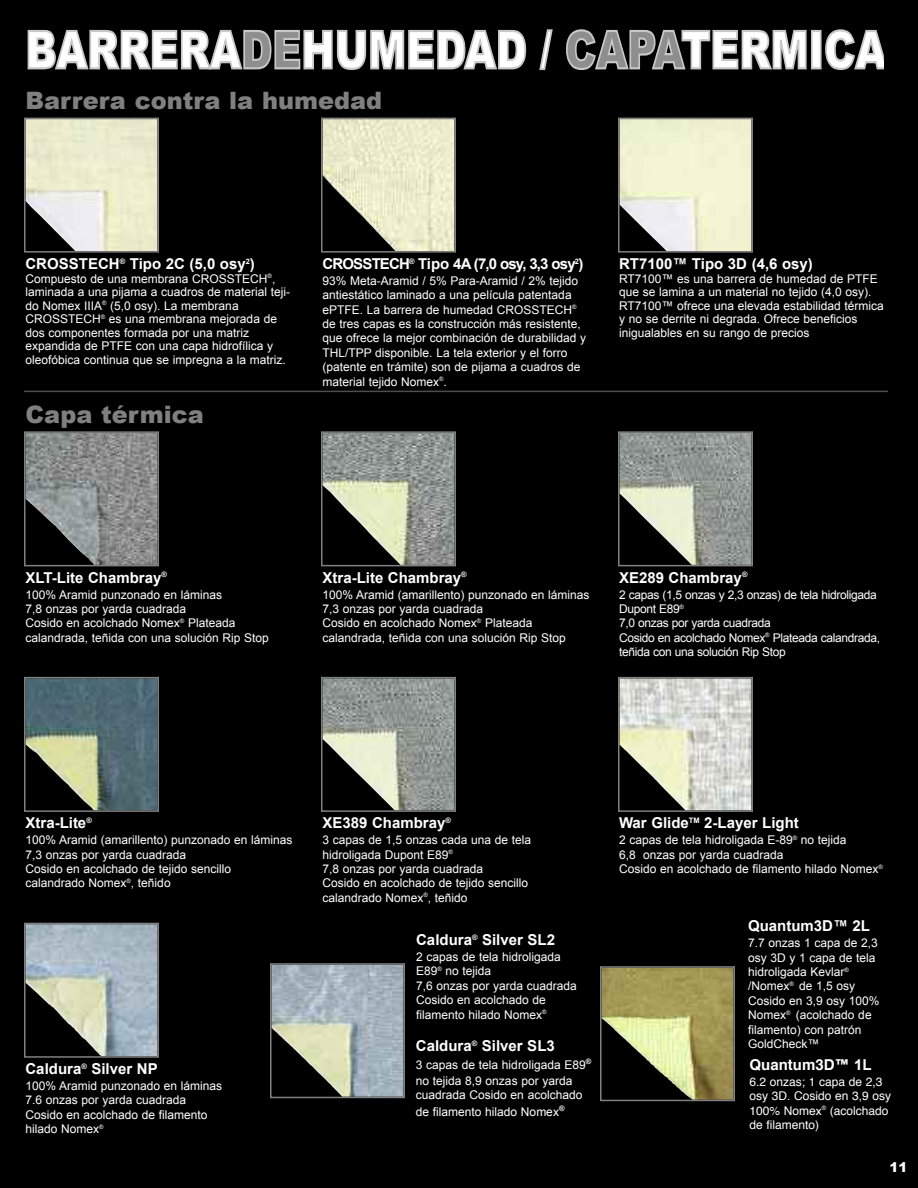
<style>
.page{position:relative;width:918px;height:1188px;background:#000}
.page>*{position:absolute;margin:0;border:0;box-sizing:border-box;transform-origin:0 0}
.t1{font:52.2px "Arial Black+NQBXNE";color:#fff;scale:.77 1}
.t2{font:900 24px "Arial";color:#808080}
.t3{font:700 15px "Arial";color:#fff}
.t4{font:700 15px "Arial";letter-spacing:-.055em;color:#fff}
.t5{font:700 15px "Helvetica";color:#fff}
.t6{font:900 13.5px "Arial";color:#fff}
.t7{font:12px/14.4px "Arial";color:#fff}
.t8{font:12px/14.4px "Arial";letter-spacing:-.03em;color:#fff}
.t9{font:12px/14.5px "Helvetica";color:#fff}
.t10{font:700 7.5px "Arial";color:#fff}
.s1{font-family:"Anonymous 38+LCHLKH";color:#8e8e8e}
.s2{font-family:"Anonymous 39+VNDDBY";color:#c8c8c8}
.s3{font-family:"Anonymous 40+WCZNCG"}
.s4{font-family:"Anonymous 41+CBUWMN";color:#8e8e8e}
.s5{font-family:"Anonymous 42+HBDJYQ"}
.s6{font-family:"Arial"}
</style>
<div class="page">
<img style="left:27px;top:121px;width:129px;height:129px">
<div style="left:24px;top:118px;width:135px;height:135px;border:2px solid #808080"></div>
<img style="left:324px;top:121px;width:129px;height:129px">
<div style="left:321px;top:118px;width:135px;height:135px;border:2px solid #808080"></div>
<img style="left:621px;top:121px;width:129px;height:129px">
<div style="left:618px;top:118px;width:135px;height:135px;border:2px solid #808080"></div>
<hr style="left:24px;top:391px;width:864px;height:1px;background:#4d4d4d">
<img style="left:27px;top:434px;width:129px;height:129px">
<div style="left:24px;top:431px;width:135px;height:135px;border:2px solid #808080"></div>
<img style="left:324px;top:434px;width:129px;height:129px">
<div style="left:321px;top:431px;width:135px;height:135px;border:2px solid #808080"></div>
<img style="left:621px;top:434px;width:129px;height:129px">
<div style="left:618px;top:431px;width:135px;height:135px;border:2px solid #808080"></div>
<img style="left:27px;top:680px;width:129px;height:129px">
<div style="left:24px;top:677px;width:135px;height:135px;border:2px solid #808080"></div>
<img style="left:324px;top:680px;width:129px;height:129px">
<div style="left:321px;top:677px;width:135px;height:135px;border:2px solid #808080"></div>
<img style="left:621px;top:680px;width:129px;height:129px">
<div style="left:618px;top:677px;width:135px;height:135px;border:2px solid #808080"></div>
<img style="left:27px;top:926px;width:129px;height:129px">
<div style="left:24px;top:923px;width:135px;height:135px;border:2px solid #808080"></div>
<img style="left:273px;top:966px;width:129px;height:129px">
<div style="left:270px;top:963px;width:135px;height:135px;border:2px solid #808080"></div>
<img style="left:603px;top:969px;width:129px;height:129px">
<div style="left:600px;top:966px;width:135px;height:135px;border:2px solid #808080"></div>
<h1 class="t1" style="left:26px;top:12px;width:1120px">BARRERA<span class="s1">DE</span><span class="s2">HUMEDAD</span> <span class="s3">/</span> <span class="s4">CAPA</span><span class="s5">TERMICA</span></h1>
<h2 class="t2" style="left:26px;top:83px;width:358px">Barrera contra la humedad</h2>
<p class="t3" style="left:26px;top:255px;width:231px">CROSSTECH<sup>®</sup> Tipo 2C (5,0 osy<sup>2</sup>)</p>
<p class="t7" style="left:25px;top:272px;width:266px;line-height:13.5px">Compuesto de una membrana CROSSTECH<sup>®</sup>, laminada a una pijama a cuadros de material teji&shy;do Nomex IIIA<sup>®</sup> (5,0 osy). La membrana CROSSTECH<sup>®</sup> es una membrana mejorada de dos componentes formada por una matriz expandida de PTFE con una capa hidrofílica y oleofóbica continua que se impregna a la matriz.</p>
<h2 class="t2" style="left:26px;top:397px;width:180px">Capa térmica</h2>
<p class="t4" style="left:322px;top:255px;width:263px">CROSSTECH<sup>®</sup> Tipo 4A (7,0 osy, 3,3 osy<sup>2</sup>)</p>
<p class="t7" style="left:322px;top:273px;width:265px">93% Meta-Aramid / 5% Para-Aramid / 2% tejido antiestático laminado a una película patentada ePTFE. La barrera de humedad CROSSTECH<sup>® </sup>de tres capas es la construcción más resistente, que ofrece la mejor combinación de durabilidad y THL/TPP disponible. La tela exterior y el forro (patente en trámite) son de pijama a cuadros de material tejido Nomex<sup>®</sup>.</p>
<p class="t3" style="left:619px;top:255px;width:195px">RT7100™ Tipo 3D (4,6 osy)</p>
<p class="t7" style="left:619px;top:272px;width:266px;line-height:13.5px">RT7100™ es una barrera de humedad de PTFE que se lamina a un material no tejido (4,0 osy).<br>RT7100™ ofrece una elevada estabilidad térmica y no se derrite ni degrada. Ofrece beneficios inigualables en su rango de precios</p>
<p class="t3" style="left:26px;top:569px;width:143px">XLT-Lite Chambray<sup>®</sup></p>
<p class="t7" style="left:25px;top:587px;width:245px">100% Aramid punzonado en láminas<br>7,8 onzas por yarda cuadrada<br>Cosido en acolchado Nomex<sup>®</sup> Plateada calandrada, teñida con una solución Rip Stop</p>
<p class="t3" style="left:322px;top:569px;width:146px">Xtra-Lite Chambray<sup>®</sup></p>
<p class="t7" style="left:322px;top:587px;width:269px">100% Aramid (amarillento) punzonado en láminas 7,3 onzas por yarda cuadrada<br>Cosido en acolchado Nomex<sup>®</sup> Plateada calandrada, teñida con una solución Rip Stop</p>
<p class="t3" style="left:619px;top:569px;width:130px">XE289 Chambray<sup>®</sup></p>
<p class="t8" style="left:619px;top:587px;width:263px">2 capas (1,5 onzas y 2,3 onzas) de tela hidroligada Dupont E89<sup>®<br></sup>7,0 onzas por yarda cuadrada<br>Cosido en acolchado Nomex<sup>®</sup> Plateada calandrada, teñida con una solución Rip Stop</p>
<p class="t3" style="left:26px;top:815px;width:68px">Xtra-Lite<sup>®</sup></p>
<p class="t7" style="left:26px;top:833px;width:269px">100% Aramid (amarillento) punzonado en láminas 7,3 onzas por yarda cuadrada<br>Cosido en acolchado de tejido sencillo calandrado Nomex<sup>®</sup>, teñido</p>
<p class="t3" style="left:26px;top:1061px;width:134px">Caldura<sup>®</sup> Silver NP</p>
<p class="t7" style="left:26px;top:1079px;width:198px">100% Aramid punzonado en láminas<br>7.6 onzas por yarda cuadrada<br>Cosido en acolchado de filamento hilado Nomex<sup>®</sup></p>
<p class="t3" style="left:322px;top:815px;width:130px">XE389 Chambray<sup>®</sup></p>
<p class="t7" style="left:322px;top:833px;width:210px">3 capas de 1,5 onzas cada una de tela hidroligada Dupont E89<sup>®<br></sup>7,8 onzas por yarda cuadrada<br>Cosido en acolchado de tejido sencillo calandrado Nomex<sup>®</sup>, teñido</p>
<p class="t3" style="left:416px;top:932px;width:140px">Caldura<sup>®</sup> Silver SL2</p>
<p class="t7" style="left:416px;top:950px;width:162px">2 capas de tela hidroligada<br>E89<sup>®</sup> no tejida<br>7,6 onzas por yarda cuadrada<br>Cosido en acolchado de filamento hilado Nomex<sup>®</sup></p>
<p class="t3" style="left:416px;top:1038px;width:140px">Caldura<sup>®</sup> Silver SL3</p>
<p class="t7" style="left:416px;top:1058px;width:171px">3 capas de tela hidroligada E89</p>
<p class="t10" style="left:586px;top:1057px;width:7px">®</p>
<p class="t7" style="left:416px;top:1074px;width:168px">no tejida 8,9 onzas por yarda cuadrada Cosido en acolchado</p>
<p class="t7" style="left:416px;top:1105px;width:145px">de filamento hilado Nomex</p>
<p class="t10" style="left:559px;top:1104px;width:7px">®</p>
<p class="t3" style="left:619px;top:815px;width:181px">War Glide<sup>TM</sup> 2-Layer Light</p>
<p class="t7" style="left:619px;top:833px;width:265px">2 capas de tela hidroligada E-89<sup>®</sup> no tejida<br>6,8 onzas por yarda cuadrada<br>Cosido en acolchado de filamento hilado Nomex<sup>®</sup></p>
<p class="t3" style="left:748px;top:918px;width:124px">Quantum3D™ 2L</p>
<p class="t7" style="left:748px;top:936px;width:133px">7.7 onzas 1 capa de 2,3 osy 3D y 1 capa de tela hidroligada Kevlar<sup>® </sup>/Nomex<sup>®</sup> de 1,5 osy<br>Cosido en 3,9 osy 100%<br>Nomex<sup>®</sup> (acolchado de filamento) con patrón<br>GoldCheck™</p>
<p class="t5" style="left:750px;top:1058px;width:124px">Quantum3D™ <span class="s6">1L</span></p>
<p class="t9" style="left:750px;top:1075px;width:143px">6.2 onzas; 1 capa de 2,3 osy 3D. Cosido en 3,9 osy<br>100% Nomex<sup>®</sup> (acolchado de filamento)</p>
<p class="t6" style="left:890px;top:1158px;width:20px">11</p>
</div>
